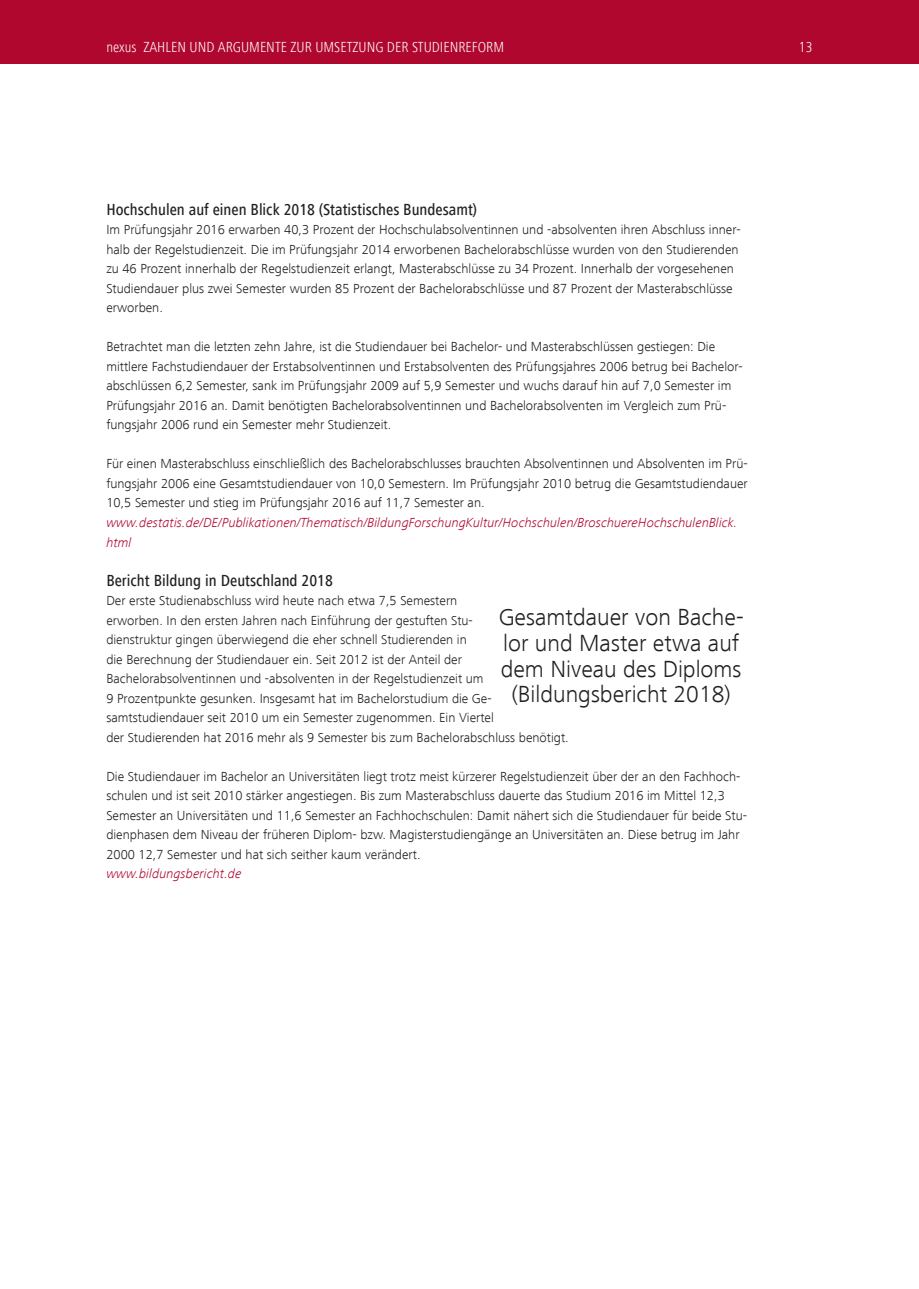
<style>
.page{position:relative;width:919px;height:1289px;background:#fff}
.page>*{position:absolute;margin:0;border:0;box-sizing:border-box;transform-origin:0 0}
.t1{font:300 24px/26px "Frutiger Next LT";color:#231f20;text-align:center}
.t2{font:300 condensed 18.75px "Frutiger Next LT";color:#fff}
.t3{font:500 condensed 16.5px "Frutiger Next LT";color:#231f20}
.t4{font:300 condensed 15px "Frutiger Next LT";color:#fff}
.t5{font:300 13.5px/19.5px "Frutiger Next LT";color:#231f20}
.t6{font:italic 300 13.5px/19.5px "Frutiger Next LT";color:#b0072f}
</style>
<div class="page">
<div style="left:0;top:0;width:918px;height:64px;background:#b0072f"></div>
<h2 class="t2" style="left:108px;top:33px;width:83px">Kapitelname</h2>
<p class="t4" style="left:143px;top:39px;width:362px">ZAHLEN UND ARGUMENTE ZUR UMSETZUNG DER STUDIENREFORM</p>
<h2 class="t2" style="left:795px;top:33px;width:19px">13<sub>13</sub></h2>
<p class="t4" style="left:106px;top:39px;width:32px">nexus</p>
<p class="t3" style="left:106px;top:200px;width:372px">Hochschulen auf einen Blick 2018 (Statistisches Bundesamt)</p>
<p class="t5" style="left:106px;top:220px;width:635px">Im Prüfungsjahr 2016 erwarben 40,3 Prozent der Hochschulabsolventinnen und -absolventen ihren Abschluss inner&shy;halb der Regelstudienzeit. Die im Prüfungsjahr 2014 erworbenen Bachelorabschlüsse wurden von den Studierenden zu 46 Prozent innerhalb der Regelstudienzeit erlangt, Masterabschlüsse zu 34 Prozent. Innerhalb der vorgesehenen Studiendauer plus zwei Semester wurden 85 Prozent der Bachelorabschlüsse und 87 Prozent der Masterabschlüsse erworben.</p>
<p class="t5" style="left:106px;top:337px;width:638px">Betrachtet man die letzten zehn Jahre, ist die Studiendauer bei Bachelor- und Masterabschlüssen gestiegen: Die mittlere Fachstudiendauer der Erstabsolventinnen und Erstabsolventen des Prüfungsjahres 2006 betrug bei Bachelor&shy;abschlüssen 6,2 Semester, sank im Prüfungsjahr 2009 auf 5,9 Semester und wuchs darauf hin auf 7,0 Semester im Prüfungsjahr 2016 an. Damit benötigten Bachelorabsolventinnen und Bachelorabsolventen im Vergleich zum Prü&shy;fungsjahr 2006 rund ein Semester mehr Studienzeit.</p>
<p class="t5" style="left:106px;top:454px;width:642px;text-align:justify">Für einen Masterabschluss einschließlich des Bachelorabschlusses brauchten Absolventinnen und Absolventen im Prü&shy;fungsjahr 2006 eine Gesamtstudiendauer von 10,0 Semestern. Im Prüfungsjahr 2010 betrug die Gesamtstudiendauer 10,5 Semester und stieg im Prüfungsjahr 2016 auf 11,7 Semester an.</p>
<p class="t6" style="left:106px;top:513px;width:632px">www.destatis.de/DE/Publikationen/Thematisch/BildungForschungKultur/Hochschulen/BroschuereHochschulenBlick. html</p>
<p class="t3" style="left:106px;top:571px;width:228px">Bericht Bildung in Deutschland 2018</p>
<p class="t5" style="left:106px;top:591px;width:464px">Der erste Studienabschluss wird heute nach etwa 7,5 Semestern<br>erworben. In den ersten Jahren nach Einführung der gestuften Stu-<br>dienstruktur gingen überwiegend die eher schnell Studierenden in<br>die Berechnung der Studiendauer ein. Seit 2012 ist der Anteil der Bachelorabsolventinnen und -absolventen in der Regelstudienzeit um<br>9 Prozentpunkte gesunken. Insgesamt hat im Bachelorstudium die Ge&shy;samtstudiendauer seit 2010 um ein Semester zugenommen. Ein Viertel<br>der Studierenden hat 2016 mehr als 9 Semester bis zum Bachelorabschluss benötigt.</p>
<p class="t5" style="left:106px;top:766px;width:642px">Die Studiendauer im Bachelor an Universitäten liegt trotz meist kürzerer Regelstudienzeit über der an den Fachhoch&shy;schulen und ist seit 2010 stärker angestiegen. Bis zum Masterabschluss dauerte das Studium 2016 im Mittel 12,3<br>Semester an Universitäten und 11,6 Semester an Fachhochschulen: Damit nähert sich die Studiendauer für beide Stu&shy;dienphasen dem Niveau der früheren Diplom- bzw. Magisterstudiengänge an Universitäten an. Diese betrug im Jahr 2000 12,7 Semester und hat sich seither kaum verändert.</p>
<p class="t6" style="left:106px;top:864px;width:137px">www.bildungsbericht.de</p>
<h1 class="t1" style="left:498px;top:603px;width:246px">Gesamtdauer von Bache&shy;lor und Master etwa auf dem Niveau des Diploms (Bildungsbericht 2018)</h1>
</div>
